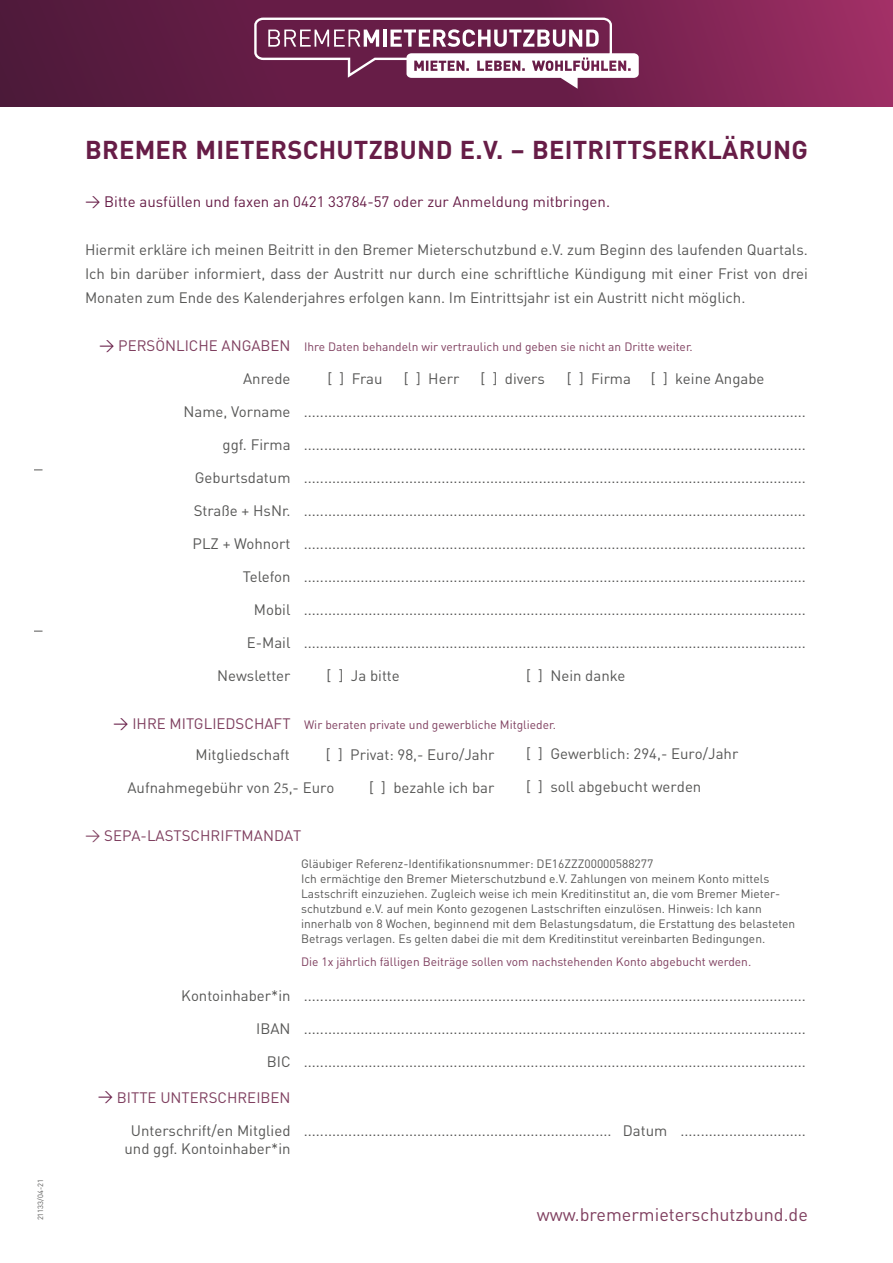
<style>
.page{position:relative;width:893px;height:1263px;background:#fff}
.page>*{position:absolute;margin:0;border:0;box-sizing:border-box;transform-origin:0 0}
.t1{font:700 25.5px "DIN";letter-spacing:.01em;color:#671d47}
.t2{font:18px "DIN";color:#7f3f5f}
.t3{font:15px/24px "DIN";color:#575756;text-align:justify}
.t4{font:15px "DIN";color:#671d47}
.t5{font:15px "DIN";color:#7f3f5f}
.t6{font:12px/15px "DIN";color:#575756}
.t7{font:12px "DIN";color:#7f3f5f}
.t8{font:7.5px "DIN";color:#575756}
.s1{font-family:"DIN Regular Expert"}
.s2{font-family:"DIN Regular Expert";font-size:15px;color:#671d47}
.s3{font-size:15px}
.s4{font-family:"DIN Round OT"}
.s5{font-family:"Minion Pro"}
.s6{font-family:"DIN Regular Expert";color:#671d47}
</style>
<div class="page">
<div style="left:0;top:0;width:893px;height:106px;background:#671d47"></div>
<div style="left:446px;top:0;width:447px;height:106px;background:linear-gradient(to right,#5d1a41,#9e2e64)"></div>
<div style="left:0;top:0;width:350px;height:106px;background:#5a1b40"></div>
<svg style="left:254px;top:18px;width:385px;height:71px"></svg>
<p class="t8" style="left:36px;top:1220px;width:43px;rotate:-90deg">21133/04-21</p>
<h1 class="t1" style="left:85px;top:134px;width:724px">BREMER MIETERSCHUTZBUND E.V. – BEITRITTSERKLÄRUNG</h1>
<p class="t4" style="left:85px;top:193px;width:526px"><span class="s1">W</span> Bitte ausfüllen und faxen an 0421 33784-57 oder zur Anmeldung mitbringen.</p>
<p class="t3" style="left:85px;top:238px;width:724px">Hiermit erkläre ich meinen Beitritt in den Bremer Mieterschutzbund e.V. zum Beginn des laufenden Quartals.<br>Ich bin darüber informiert, dass der Austritt nur durch eine schriftliche Kündigung mit einer Frist von drei Monaten zum Ende des Kalenderjahres erfolgen kann. Im Eintrittsjahr ist ein Austritt nicht möglich.</p>
<p class="t7" style="left:99px;top:340px;width:595px"><span class="s2">W</span> <span class="s3">PERSÖNLICHE ANGABEN</span> Ihre Daten behandeln wir vertraulich und geben sie nicht an Dritte weiter.</p>
<p class="t3" style="left:243px;top:367px;width:49px">Anrede</p>
<p class="t3" style="left:327px;top:367px;width:57px">[ ] Frau</p>
<p class="t3" style="left:404px;top:367px;width:57px">[ ] Herr</p>
<p class="t3" style="left:480px;top:367px;width:66px">[ ] divers</p>
<p class="t3" style="left:567px;top:367px;width:66px">[ ] Firma</p>
<p class="t3" style="left:651px;top:367px;width:115px">[ ] keine Angabe</p>
<p class="t3" style="left:184px;top:400px;width:624px">Name, Vorname ............................................................................................................................</p>
<p class="t3" style="left:223px;top:433px;width:585px">ggf. Firma ............................................................................................................................</p>
<p class="t3" style="left:195px;top:466px;width:613px">Geburtsdatum ............................................................................................................................</p>
<p class="t3" style="left:194px;top:499px;width:614px">Straße + HsNr. ............................................................................................................................</p>
<p class="t3" style="left:193px;top:532px;width:615px">PLZ + Wohnort ............................................................................................................................</p>
<p class="t3" style="left:243px;top:565px;width:565px">Telefon ............................................................................................................................</p>
<p class="t3" style="left:254px;top:598px;width:554px">Mobil ............................................................................................................................</p>
<p class="t3" style="left:247px;top:631px;width:561px">E-Mail ............................................................................................................................</p>
<p class="t3" style="left:217px;top:664px;width:75px">Newsletter</p>
<p class="t3" style="left:327px;top:664px;width:75px">[ ] Ja bitte</p>
<p class="t3" style="left:526px;top:664px;width:101px">[ ] Nein danke</p>
<p class="t7" style="left:113px;top:718px;width:444px"><span class="s2">W</span> <span class="s3">IHRE MITGLIEDSCHAFT</span> Wir beraten private und gewerbliche Mitglieder.</p>
<p class="t3" style="left:526px;top:741px;width:214px">[ ] Gewerblich: 2<span class="s4">94</span>,- Euro/Jahr</p>
<p class="t3" style="left:526px;top:774px;width:177px">[ ] soll abgebucht werden</p>
<p class="t3" style="left:196px;top:742px;width:96px">Mitgliedschaft</p>
<p class="t3" style="left:326px;top:742px;width:170px">[ ] Privat: <span class="s4">98</span>,- Euro/Jahr</p>
<p class="t3" style="left:127px;top:775px;width:208px">Aufnahmegebühr von 2<span class="s5">5</span>,- Euro</p>
<p class="t3" style="left:369px;top:775px;width:127px">[ ] bezahle ich bar</p>
<p class="t5" style="left:85px;top:826px;width:218px"><span class="s1">W</span> SEPA-LASTSCHRIFTMANDAT</p>
<p class="t6" style="left:301px;top:855px;width:496px">Gläubiger Referenz-Identifikationsnummer: DE16ZZZ00000588277<br>Ich ermächtige den Bremer Mieterschutzbund e.V. Zahlungen von meinem Konto mittels Lastschrift einzuziehen. Zugleich weise ich mein Kreditinstitut an, die vom Bremer Mieter&shy;schutzbund e.V. auf mein Konto gezogenen Lastschriften einzulösen. Hinweis: Ich kann innerhalb von 8 Wochen, beginnend mit dem Belastungsdatum, die Erstattung des belasteten Betrags verlagen. Es gelten dabei die mit dem Kreditinstitut vereinbarten Bedingungen.</p>
<p class="t7" style="left:301px;top:954px;width:452px">Die 1x jährlich fälligen Beiträge sollen vom nachstehenden Konto abgebucht werden.</p>
<p class="t3" style="left:181px;top:983px;width:626px">Kontoinhaber*in ............................................................................................................................</p>
<p class="t3" style="left:256px;top:1016px;width:551px">IBAN ............................................................................................................................</p>
<p class="t3" style="left:267px;top:1049px;width:541px">BIC ............................................................................................................................</p>
<p class="t5" style="left:98px;top:1088px;width:194px"><span class="s6">W</span> BITTE UNTERSCHREIBEN</p>
<p class="t3" style="left:124px;top:1121px;width:683px;line-height:18px;text-indent:6px">Unterschrift/en Mitglied ............................................................................ Datum ............................... und ggf. Kontoinhaber*in</p>
<p class="t2" style="left:537px;top:1203px;width:273px">www.bremermieterschutzbund.de</p>
</div>
